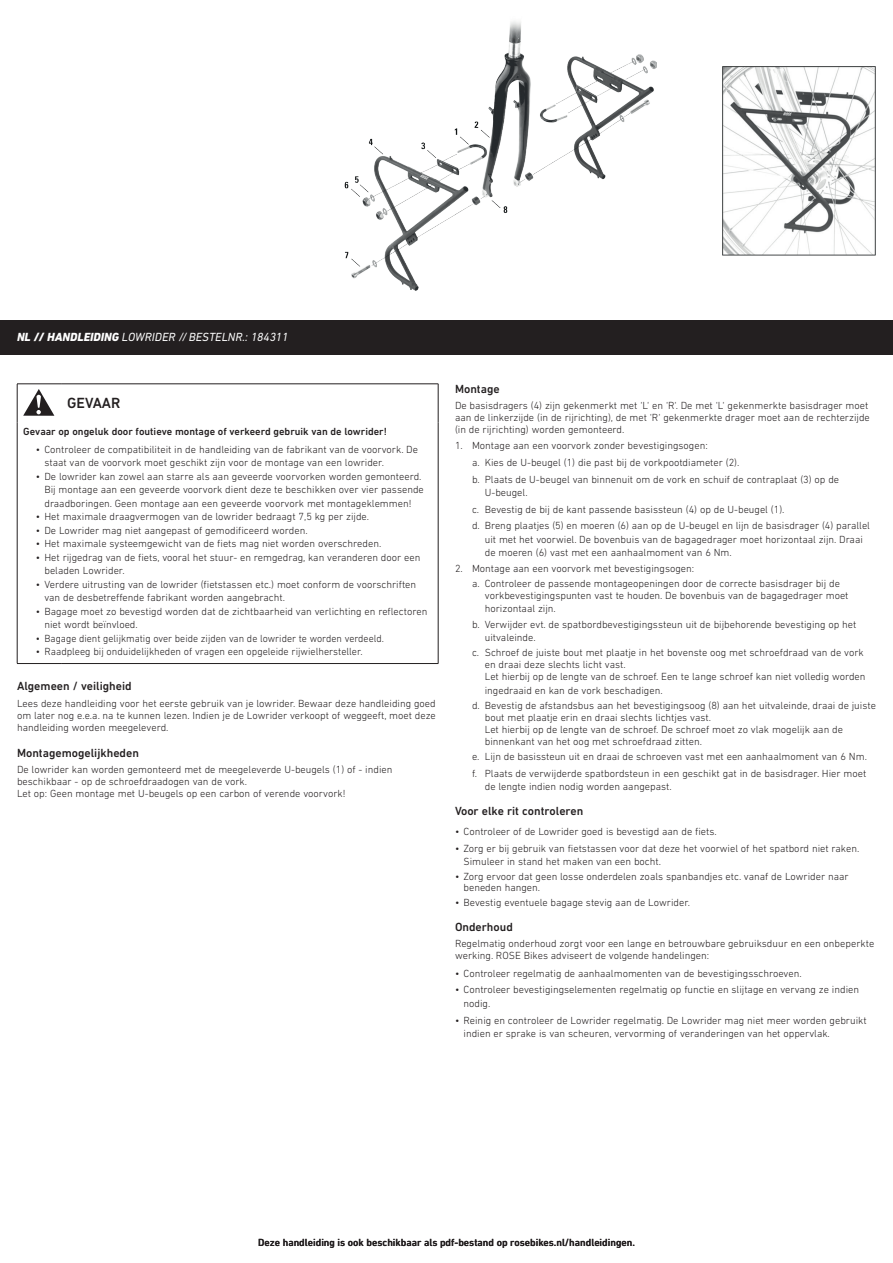
<style>
.page{position:relative;width:893px;height:1263px;background:#fff}
.page>*{position:absolute;margin:0;border:0;box-sizing:border-box;transform-origin:0 0}
.t1{font:500 15px "DIN Next LT Pro";color:#231f20}
.t2{font:500 12px "DIN Next LT Pro";color:#231f20}
.t3{font:italic 12px "DIN Next LT Pro";color:#fff}
.t4{font:300 10.5px/13.5px "DIN Next LT Pro";color:#231f20}
.t5{font:500 10.5px "DIN Next LT Pro";color:#231f20}
.t6{font:300 10.5px "DIN Next LT Pro";color:#231f20;scale:.96 1}
.s1{font-weight:800}
</style>
<div class="page">
<img style="left:344px;top:21px;width:313px;height:270px">
<img style="left:723px;top:67px;width:153px;height:189px">
<div style="left:0;top:320px;width:893px;height:34px;background:#231f20"></div>
<hr style="left:17px;top:384px;width:44px;height:1px;background:#231f20">
<hr style="left:17px;top:384px;width:1px;height:39px;background:#231f20">
<hr style="left:61px;top:384px;width:377px;height:1px;background:#231f20">
<hr style="left:438px;top:384px;width:1px;height:39px;background:#231f20">
<hr style="left:17px;top:423px;width:1px;height:240px;background:#231f20">
<hr style="left:17px;top:663px;width:44px;height:1px;background:#231f20">
<hr style="left:61px;top:663px;width:377px;height:1px;background:#231f20">
<hr style="left:438px;top:423px;width:1px;height:240px;background:#231f20">
<svg style="left:23px;top:389px;width:31px;height:27px"></svg>
<p class="t3" style="left:17px;top:330px;width:273px"><span class="s1">NL // HANDLEIDING</span> LOWRIDER // BESTELNR.: 184311</p>
<h1 class="t1" style="left:67px;top:394px;width:55px">GEVAAR</h1>
<p class="t5" style="left:23px;top:425px;width:365px">Gevaar op ongeluk door foutieve montage of verkeerd gebruik van de lowrider!</p>
<p class="t4" style="left:44px;top:442px;width:375px;text-indent:-9px">• Controleer de compatibiliteit in de handleiding van de fabrikant van de voorvork. De staat van de voorvork moet geschikt zijn voor de montage van een lowrider.</p>
<p class="t4" style="left:44px;top:469px;width:381px;text-indent:-9px">• De lowrider kan zowel aan starre als aan geveerde voorvorken worden gemonteerd.<br>Bij montage aan een geveerde voorvork dient deze te beschikken over vier passende draadboringen. Geen montage aan een geveerde voorvork met montageklemmen!</p>
<p class="t4" style="left:36px;top:510px;width:335px">• Het maximale draagvermogen van de lowrider bedraagt 7,5 kg per zijde.</p>
<p class="t4" style="left:36px;top:523px;width:273px">• De Lowrider mag niet aangepast of gemodificeerd worden.</p>
<p class="t4" style="left:36px;top:537px;width:347px">• Het maximale systeemgewicht van de fiets mag niet worden overschreden.</p>
<p class="t4" style="left:44px;top:550px;width:377px;text-indent:-9px">• Het rijgedrag van de fiets, vooral het stuur- en remgedrag, kan veranderen door een beladen Lowrider.</p>
<p class="t4" style="left:44px;top:577px;width:373px;text-indent:-9px">• Verdere uitrusting van de lowrider (fietstassen etc.) moet conform de voorschriften van de desbetreffende fabrikant worden aangebracht.</p>
<p class="t4" style="left:44px;top:604px;width:384px;text-indent:-9px">• Bagage moet zo bevestigd worden dat de zichtbaarheid van verlichting en reflectoren niet wordt beïnvloed.</p>
<p class="t6" style="left:36px;top:632px;width:364px">• Bagage dient gelijkmatig over beide zijden van de lowrider te worden verdeeld.</p>
<p class="t4" style="left:36px;top:645px;width:328px">• Raadpleeg bij onduidelijkheden of vragen een opgeleide rijwielhersteller.</p>
<p class="t2" style="left:17px;top:679px;width:116px">Algemeen / veiligheid</p>
<p class="t4" style="left:17px;top:697px;width:420px;line-height:12px;text-align:justify">Lees deze handleiding voor het eerste gebruik van je lowrider. Bewaar deze handleiding goed om later nog e.e.a. na te kunnen lezen. Indien je de Lowrider verkoopt of weggeeft, moet deze handleiding worden meegeleverd.</p>
<p class="t2" style="left:17px;top:746px;width:123px">Montagemogelijkheden</p>
<p class="t4" style="left:17px;top:763px;width:377px;line-height:12px">De lowrider kan worden gemonteerd met de meegeleverde U-beugels (1) of - indien beschikbaar - op de schroefdraadogen van de vork.<br>Let op: Geen montage met U-beugels op een carbon of verende voorvork!</p>
<p class="t2" style="left:455px;top:382px;width:46px">Montage</p>
<p class="t4" style="left:455px;top:399px;width:416px;line-height:12px">De basisdragers (4) zijn gekenmerkt met ‘L‘ en ‘R‘. De met ‘L‘ gekenmerkte basisdrager moet aan de linkerzijde (in de rijrichting), de met ‘R‘ gekenmerkte drager moet aan de rechterzijde (in de rijrichting) worden gemonteerd.</p>
<p class="t4" style="left:472px;top:437px;width:369px;line-height:16.6px;text-indent:-17px">1. Montage aan een voorvork zonder bevestigingsogen:<br>a. Kies de U-beugel (1) die past bij de vorkpootdiameter (2).<br>b. Plaats de U-beugel van binnenuit om de vork en schuif de contraplaat (3) op de</p>
<p class="t4" style="left:472px;top:484px;width:399px;line-height:16.6px;text-indent:13px">U-beugel.<br>c. Bevestig de bij de kant passende basissteun (4) op de U-beugel (1).<br>d. Breng plaatjes (5) en moeren (6) aan op de U-beugel en lijn de basisdrager (4) parallel</p>
<p class="t4" style="left:485px;top:532px;width:380px">uit met het voorwiel. De bovenbuis van de bagagedrager moet horizontaal zijn. Draai de moeren (6) vast met een aanhaalmoment van 6 Nm.</p>
<p class="t4" style="left:472px;top:560px;width:369px;line-height:15.1px;text-indent:-17px">2. Montage aan een voorvork met bevestigingsogen:<br>a. Controleer de passende montageopeningen door de correcte basisdrager bij de</p>
<p class="t4" style="left:485px;top:588px;width:365px">vorkbevestigingspunten vast te houden. De bovenbuis van de bagagedrager moet horizontaal zijn.</p>
<p class="t4" style="left:485px;top:617px;width:373px;text-indent:-13px">b. Verwijder evt. de spatbordbevestigingssteun uit de bijbehorende bevestiging op het uitvaleinde.</p>
<p class="t4" style="left:485px;top:646px;width:382px;line-height:12px;text-indent:-13px">c. Schroef de juiste bout met plaatje in het bovenste oog met schroefdraad van de vork en draai deze slechts licht vast.<br>Let hierbij op de lengte van de schroef. Een te lange schroef kan niet volledig worden</p>
<p class="t4" style="left:472px;top:682px;width:405px;line-height:15.1px;text-indent:13px">ingedraaid en kan de vork beschadigen.<br>d. Bevestig de afstandsbus aan het bevestigingsoog (8) aan het uitvaleinde, draai de juiste</p>
<p class="t4" style="left:485px;top:711px;width:360px;line-height:12px">bout met plaatje erin en draai slechts lichtjes vast.<br>Let hierbij op de lengte van de schroef. De schroef moet zo vlak mogelijk aan de binnenkant van het oog met schroefdraad zitten.</p>
<p class="t4" style="left:472px;top:748px;width:396px;line-height:16.6px">e. Lijn de basissteun uit en draai de schroeven vast met een aanhaalmoment van 6 Nm. f. Plaats de verwijderde spatbordsteun in een geschikt gat in de basisdrager. Hier moet</p>
<p class="t4" style="left:485px;top:780px;width:188px">de lengte indien nodig worden aangepast.</p>
<p class="t2" style="left:455px;top:804px;width:130px">Voor elke rit controleren</p>
<p class="t4" style="left:455px;top:825px;width:263px">• Controleer of de Lowrider goed is bevestigd aan de fiets.</p>
<p class="t4" style="left:463px;top:841px;width:397px;text-indent:-9px">• Zorg er bij gebruik van fietstassen voor dat deze het voorwiel of het spatbord niet raken.<br>Simuleer in stand het maken van een bocht.</p>
<p class="t4" style="left:463px;top:870px;width:387px;line-height:11.2px;text-indent:-9px">• Zorg ervoor dat geen losse onderdelen zoals spanbandjes etc. vanaf de Lowrider naar beneden hangen.</p>
<p class="t4" style="left:455px;top:895px;width:237px">• Bevestig eventuele bagage stevig aan de Lowrider.</p>
<p class="t2" style="left:455px;top:920px;width:59px">Onderhoud</p>
<p class="t4" style="left:455px;top:937px;width:421px;line-height:12px">Regelmatig onderhoud zorgt voor een lange en betrouwbare gebruiksduur en een onbeperkte werking. ROSE Bikes adviseert de volgende handelingen:</p>
<p class="t4" style="left:455px;top:966px;width:348px">• Controleer regelmatig de aanhaalmomenten van de bevestigingsschroeven.</p>
<p class="t4" style="left:463px;top:983px;width:397px;text-indent:-9px">• Controleer bevestigingselementen regelmatig op functie en slijtage en vervang ze indien nodig.</p>
<p class="t4" style="left:463px;top:1013px;width:405px;text-indent:-9px">• Reinig en controleer de Lowrider regelmatig. De Lowrider mag niet meer worden gebruikt indien er sprake is van scheuren, vervorming of veranderingen van het oppervlak.</p>
<p class="t5" style="left:258px;top:1236px;width:378px">Deze handleiding is ook beschikbaar als pdf-bestand op rosebikes.nl/handleidingen.</p>
</div>
